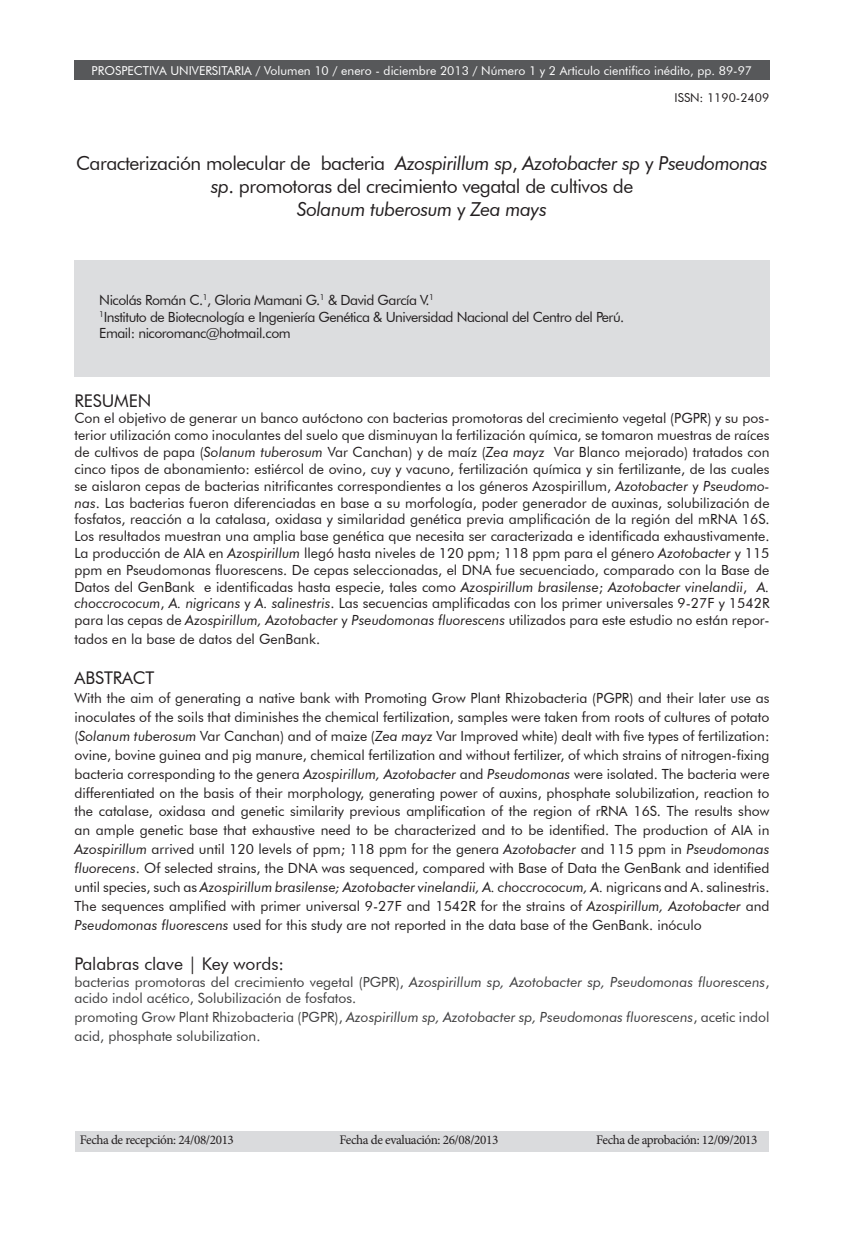
<style>
.page{position:relative;width:844px;height:1241px;background:#fff}
.page>*{position:absolute;margin:0;border:0;box-sizing:border-box;transform-origin:0 0}
.t1{font:19.25px/23.1px "Futura BT";letter-spacing:-.025em;color:#231f20;text-align:center}
.t2{font:17.5px "Futura BT";letter-spacing:-.005em;color:#231f20}
.t3{font:14px/16.8px "Futura BT";letter-spacing:-.035em;color:#231f20;text-align:justify}
.t4{font:14px/16.8px "Futura BT";color:#3e3e3f}
.t5{font:14px "Futura BT";color:#231f20}
.t6{font:13.12px "Minion Pro";letter-spacing:-.03em;color:#231f20}
.t7{font:12.25px "Futura BT";color:#fff}
.t8{font:12.25px "Futura BT";color:#231f20}
.s1{font-style:italic}
</style>
<div class="page">
<div style="left:74px;top:260px;width:695px;height:116px;background:#dcdddf"></div>
<div style="left:75px;top:1131px;width:693px;height:20px;background:#dadbdd"></div>
<div style="left:74px;top:60px;width:695px;height:20px;background:#57585a"></div>
<p class="t7" style="left:92px;top:63px;width:662px">PROSPECTIVA UNIVERSITARIA / Volumen 10 / enero - diciembre 2013 / Número 1 y 2 Articulo cientifico inédito, pp. 89-97</p>
<p class="t8" style="left:674px;top:91px;width:96px">ISSN: 1190-2409</p>
<h1 class="t1" style="left:76px;top:151px;width:693px">Caracterización molecular de bacteria <span class="s1">Azospirillum sp</span>, <span class="s1">Azotobacter sp</span> y <span class="s1">Pseudomonas sp</span>. promotoras del crecimiento vegatal de cultivos de<br><span class="s1">Solanum tuberosum</span> y <span class="s1">Zea mays</span></h1>
<p class="t3" style="left:99px;top:291px;width:526px;text-align:left">Nicolás Román C.<sup>1</sup>, Gloria Mamani G.<sup>1</sup> &amp; David García V.<sup>1<br>1</sup>Instituto de Biotecnología e Ingeniería Genética &amp; Universidad Nacional del Centro del Perú.<br>Email: nicoromanc@hotmail.com</p>
<p class="t2" style="left:74px;top:390px;width:78px">RESUMEN</p>
<p class="t3" style="left:74px;top:410px;width:696px">Con el objetivo de generar un banco autóctono con bacterias promotoras del crecimiento vegetal (PGPR) y su pos&shy;terior utilización como inoculantes del suelo que disminuyan la fertilización química, se tomaron muestras de raíces de cultivos de papa (<span class="s1">Solanum tuberosum</span> Var Canchan) y de maíz (<span class="s1">Zea mayz</span> Var Blanco mejorado) tratados con cinco tipos de abonamiento: estiércol de ovino, cuy y vacuno, fertilización química y sin fertilizante, de las cuales se aislaron cepas de bacterias nitrificantes correspondientes a los géneros Azospirillum, <span class="s1">Azotobacter</span> y <span class="s1">Pseudomo&shy;nas</span>. Las bacterias fueron diferenciadas en base a su morfología, poder generador de auxinas, solubilización de fosfatos, reacción a la catalasa, oxidasa y similaridad genética previa amplificación de la región del mRNA 16S.<br>Los resultados muestran una amplia base genética que necesita ser caracterizada e identificada exhaustivamente.<br>La producción de AIA en <span class="s1">Azospirillum</span> llegó hasta niveles de 120 ppm; 118 ppm para el género <span class="s1">Azotobacter</span> y 115 ppm en Pseudomonas fluorescens. De cepas seleccionadas, el DNA fue secuenciado, comparado con la Base de Datos del GenBank e identificadas hasta especie, tales como <span class="s1">Azospirillum brasilense</span>; <span class="s1">Azotobacter vinelandii</span>, <span class="s1">A. choccrococum</span>, <span class="s1">A. nigricans</span> y <span class="s1">A. salinestris</span>. Las secuencias amplificadas con los primer universales 9-27F y 1542R para las cepas de <span class="s1">Azospirillum, Azotobacter</span> y <span class="s1">Pseudomonas fluorescens</span> utilizados para este estudio no están repor-</p>
<p class="t5" style="left:74px;top:630px;width:247px">tados en la base de datos del GenBank.</p>
<p class="t2" style="left:74px;top:667px;width:81px">ABSTRACT</p>
<p class="t3" style="left:74px;top:688px;width:696px;line-height:18.9px">With the aim of generating a native bank with Promoting Grow Plant Rhizobacteria (PGPR) and their later use as inoculates of the soils that diminishes the chemical fertilization, samples were taken from roots of cultures of potato (<span class="s1">Solanum tuberosum</span> Var Canchan) and of maize (<span class="s1">Zea mayz</span> Var Improved white) dealt with five types of fertilization: ovine, bovine guinea and pig manure, chemical fertilization and without fertilizer, of which strains of nitrogen-fixing bacteria corresponding to the genera <span class="s1">Azospirillum, Azotobacter</span> and <span class="s1">Pseudomonas</span> were isolated. The bacteria were differentiated on the basis of their morphology, generating power of auxins, phosphate solubilization, reaction to the catalase, oxidasa and genetic similarity previous amplification of the region of rRNA 16S. The results show an ample genetic base that exhaustive need to be characterized and to be identified. The production of AIA in <span class="s1">Azospirillum</span> arrived until 120 levels of ppm; 118 ppm for the genera <span class="s1">Azotobacter</span> and 115 ppm in <span class="s1">Pseudomonas fluorecens</span>. Of selected strains, the DNA was sequenced, compared with Base of Data the GenBank and identified until species, such as <span class="s1">Azospirillum brasilense; Azotobacter vinelandii, A. choccrococum, A.</span> nigricans and A. salinestris.<br>The sequences amplified with primer universal 9-27F and 1542R for the strains of <span class="s1">Azospirillum, Azotobacter</span> and <span class="s1">Pseudomonas fluorescens</span> used for this study are not reported in the data base of the GenBank. inóculo</p>
<p class="t2" style="left:74px;top:952px;width:211px">Palabras clave | Key words:</p>
<p class="t4" style="left:74px;top:973px;width:696px">bacterias promotoras del crecimiento vegetal (PGPR), <span class="s1">Azospirillum sp, Azotobacter sp, Pseudomonas fluorescens</span>, acido indol acético, Solubilización de fosfatos.</p>
<p class="t4" style="left:74px;top:1007px;width:696px;line-height:18.9px">promoting Grow Plant Rhizobacteria (PGPR), <span class="s1">Azospirillum sp, Azotobacter sp, Pseudomonas fluorescens</span>, acetic indol acid, phosphate solubilization.</p>
<p class="t6" style="left:80px;top:1130px;width:155px">Fecha de recepción: 24/08/2013</p>
<p class="t6" style="left:339px;top:1130px;width:160px">Fecha de evaluación: 26/08/2013</p>
<p class="t6" style="left:596px;top:1130px;width:163px">Fecha de aprobación: 12/09/2013</p>
</div>
